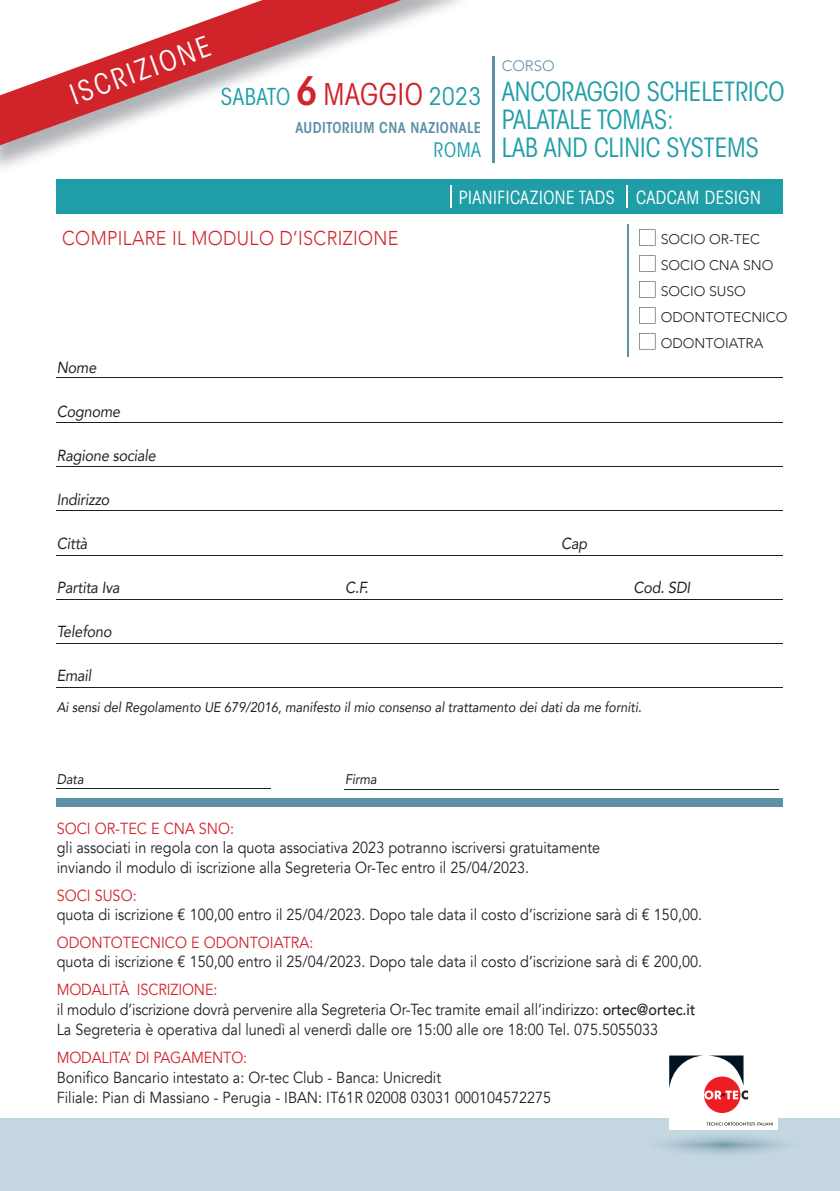
<style>
.page{position:relative;width:840px;height:1191px;background:#fff}
.page>*{position:absolute;margin:0;border:0;box-sizing:border-box;transform-origin:0 0}
.t1{font:condensed 28px "ITC Avant Garde Std";color:#fff}
.t2{font:condensed 26.2px/28.2px "ITC Avant Garde Std";color:#1f9ea8}
.t3{font:condensed 23.2px "ITC Avant Garde Std";letter-spacing:.015em;color:#1f9ea8}
.t4{font:300 20px "Avenir";letter-spacing:.02em;color:#d1232a;scale:.9 1}
.t5{font:condensed 19.8px "ITC Avant Garde Std";color:#1f9ea8}
.t6{font:condensed 18px "ITC Avant Garde Std";letter-spacing:.03em;color:#fff}
.t7{font:16px/20px "Avenir";color:#231f20;scale:.9 1}
.t8{font:italic 16px "Avenir";letter-spacing:-.01em;color:#231f20;scale:.9 1}
.t9{font:16px "Avenir";color:#d1232a;scale:.9 1}
.t10{font:300 15px "Avenir";color:#5d91a7}
.t11{font:600 condensed 14.8px "ITC Avant Garde Std";letter-spacing:.025em;color:#5d91a7}
.t12{font:italic 14px "Avenir";color:#231f20;scale:.9 1}
.t13{font:300 14px/26px "Avenir";color:#231f20}
.s1{font-weight:600;font-size:39px;color:#d1232a}
.s2{font-size:29.8px;color:#d1232a}
.s3{font-size:24px}
.s4{color:#d1232a}
.s5{font-weight:500}
</style>
<div class="page">
<svg style="left:0;top:0;width:401px;height:145px"></svg>
<hr style="left:57px;top:377px;width:725px;height:1px;background:#231f20">
<hr style="left:57px;top:422px;width:725px;height:1px;background:#231f20">
<hr style="left:57px;top:466px;width:725px;height:1px;background:#231f20">
<hr style="left:57px;top:510px;width:725px;height:1px;background:#231f20">
<hr style="left:57px;top:643px;width:725px;height:1px;background:#231f20">
<hr style="left:57px;top:599px;width:725px;height:1px;background:#231f20">
<hr style="left:57px;top:555px;width:725px;height:1px;background:#231f20">
<hr style="left:57px;top:788px;width:214px;height:1px;background:#231f20">
<hr style="left:344px;top:789px;width:434px;height:1px;background:#231f20">
<div style="left:57px;top:798px;width:725px;height:8px;background:#5d91a7"></div>
<div style="left:0;top:1116px;width:839px;height:75px;background:#c4d7e1"></div>
<hr style="left:0;top:1115px;width:839px;height:2px;background:#fff">
<svg style="left:639px;top:229px;width:16px;height:17px"></svg>
<svg style="left:639px;top:307px;width:16px;height:16px"></svg>
<svg style="left:639px;top:333px;width:16px;height:16px"></svg>
<svg style="left:639px;top:281px;width:16px;height:16px"></svg>
<svg style="left:639px;top:255px;width:16px;height:17px"></svg>
<hr style="left:626px;top:224px;width:1px;height:133px;background:#5d91a7">
<div style="left:57px;top:180px;width:725px;height:34px;background:#1f9ea8"></div>
<hr style="left:491px;top:57px;width:3px;height:106px;background:#5d91a7">
<svg style="left:450px;top:186px;width:1px;height:22px"></svg>
<svg style="left:626px;top:186px;width:1px;height:22px"></svg>
<hr style="left:57px;top:687px;width:725px;height:1px;background:#231f20">
<div style="left:668px;top:1055px;width:109px;height:74px;background:#fff"></div>
<div style="left:703px;top:1076px;width:37px;height:37px;background:#ee1d23;border-radius:50%"></div>
<svg style="left:669px;top:1055px;width:78px;height:44px"></svg>
<svg style="left:706px;top:1122px;width:66px;height:3px"></svg>
<h1 class="t1" style="left:65px;top:79px;width:149px;rotate:-20deg">ISCRIZIONE</h1>
<p class="t10" style="left:501px;top:57px;width:54px">CORSO</p>
<h2 class="t2" style="left:501px;top:77px;width:284px">ANCORAGGIO SCHELETRICO<br>PALATALE TOMAS:<br>LAB AND CLINIC SYSTEMS</h2>
<h3 class="t3" style="left:220px;top:83px;width:262px">SABATO <span class="s1">6</span> <span class="s2">MAGGIO</span> <span class="s3">2023</span></h3>
<p class="t11" style="left:295px;top:118px;width:187px">AUDITORIUM CNA NAZIONALE</p>
<p class="t5" style="left:433px;top:138px;width:49px">ROMA</p>
<p class="t6" style="left:458px;top:187px;width:303px">PIANIFICAZIONE TADS CADCAM DESIGN</p>
<p class="t4" style="left:62px;top:226px;width:375px">COMPILARE IL MODULO D’ISCRIZIONE</p>
<p class="t13" style="left:660px;top:227px;width:101px">SOCIO OR-TEC</p>
<p class="t13" style="left:660px;top:252px;width:114px">SOCIO CNA SNO</p>
<p class="t13" style="left:660px;top:278px;width:87px">SOCIO SUSO</p>
<p class="t13" style="left:660px;top:304px;width:128px">ODONTOTECNICO<br>ODONTOIATRA</p>
<p class="t8" style="left:57px;top:358px;width:45px">Nome</p>
<p class="t8" style="left:57px;top:402px;width:72px">Cognome</p>
<p class="t8" style="left:57px;top:446px;width:112px">Ragione sociale</p>
<p class="t8" style="left:57px;top:490px;width:60px">Indirizzo</p>
<p class="t8" style="left:57px;top:534px;width:36px">Città</p>
<p class="t8" style="left:561px;top:534px;width:31px">Cap</p>
<p class="t8" style="left:57px;top:578px;width:71px">Partita Iva</p>
<p class="t8" style="left:345px;top:578px;width:28px">C.F.</p>
<p class="t8" style="left:633px;top:578px;width:65px">Cod. SDI</p>
<p class="t8" style="left:57px;top:622px;width:62px">Telefono</p>
<p class="t8" style="left:57px;top:666px;width:40px">Email</p>
<p class="t12" style="left:57px;top:698px;width:651px">Ai sensi del Regolamento UE 679/2016, manifesto il mio consenso al trattamento dei dati da me forniti.</p>
<p class="t12" style="left:57px;top:770px;width:31px">Data</p>
<p class="t12" style="left:345px;top:770px;width:37px">Firma</p>
<p class="t9" style="left:57px;top:819px;width:198px">SOCI OR-TEC E CNA SNO:</p>
<p class="t7" style="left:57px;top:838px;width:605px;line-height:19.2px">gli associati in regola con la quota associativa 2023 potranno iscriversi gratuitamente inviando il modulo di iscrizione alla Segreteria Or-Tec entro il 25/04/2023.</p>
<p class="t9" style="left:57px;top:885px;width:90px">SOCI SUSO:</p>
<p class="t7" style="left:57px;top:904px;width:718px">quota di iscrizione € 100,00 entro il 25/04/2023. Dopo tale data il costo d’iscrizione sarà di € 150,00.</p>
<p class="t9" style="left:57px;top:932px;width:286px">ODONTOTECNICO E ODONTOIATRA:</p>
<p class="t7" style="left:57px;top:951px;width:718px">quota di iscrizione € 150,00 entro il 25/04/2023. Dopo tale data il costo d’iscrizione sarà di € 200,00.</p>
<p class="t7" style="left:57px;top:979px;width:710px"><span class="s4">MODALITÀ ISCRIZIONE:<br></span>il modulo d’iscrizione dovrà pervenire alla Segreteria Or-Tec tramite email all’indirizzo: <span class="s5">ortec@ortec.it<br></span>La Segreteria è operativa dal lunedì al venerdì dalle ore 15:00 alle ore 18:00 Tel. 075.5055033</p>
<p class="t9" style="left:57px;top:1048px;width:213px">MODALITA’ DI PAGAMENTO:</p>
<p class="t7" style="left:57px;top:1067px;width:550px">Bonifico Bancario intestato a: Or-tec Club - Banca: Unicredit<br>Filiale: Pian di Massiano - Perugia - IBAN: IT61R 02008 03031 000104572275</p>
</div>
